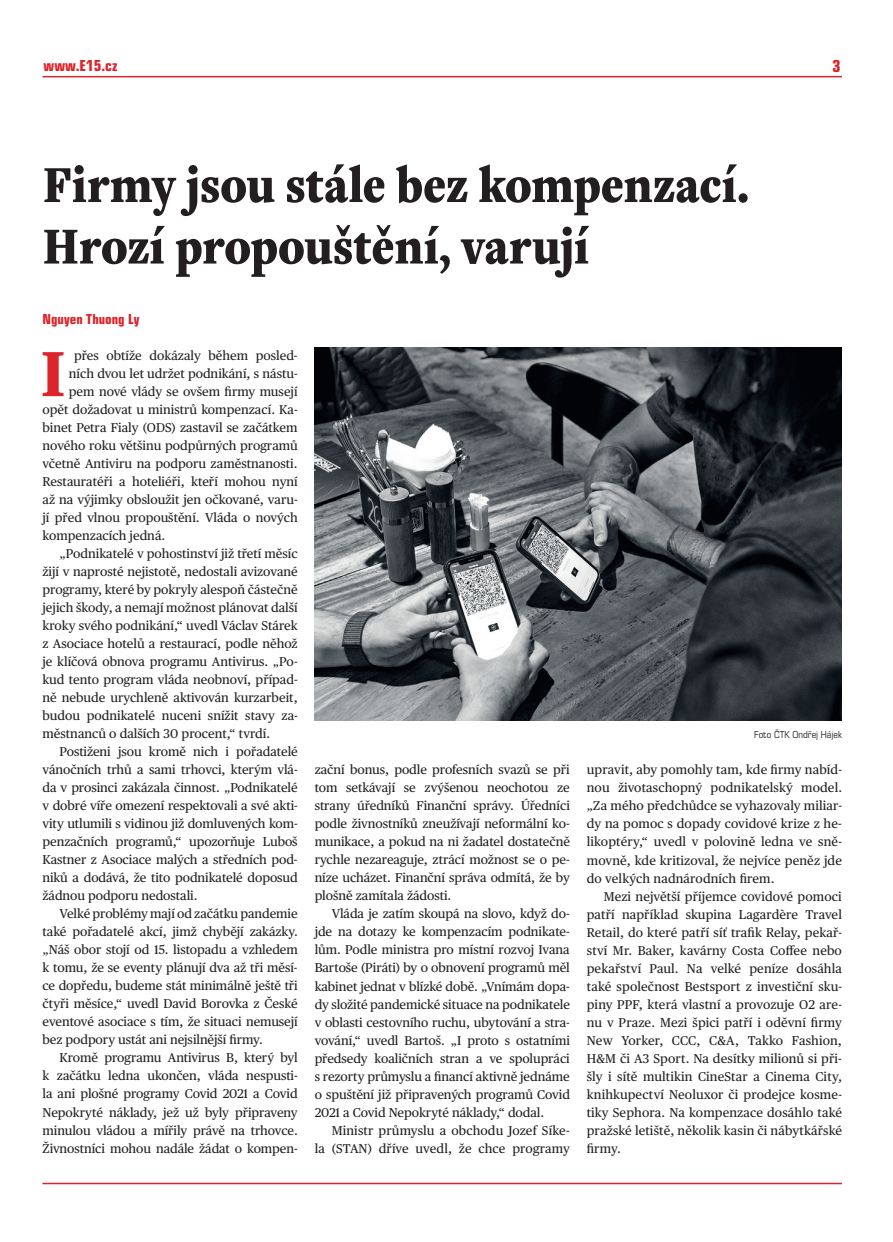
<style>
.page{position:relative;width:893px;height:1242px;background:#fff}
.page>*{position:absolute;margin:0;border:0;box-sizing:border-box;transform-origin:0 0}
.t1{font:900 70.35px "Freight Text Cmp Pro";color:#db252b}
.t2{font:900 54px/61.5px "Freight Text Cmp Pro";letter-spacing:-.005em;color:#231f20}
.t3{font:18px "Eurostile Con Hea";color:#db252b}
.t4{font:16.5px "Eurostile Con Hea";color:#db252b}
.t5{font:15px "Eurostile Con Hea";color:#db252b}
.t6{font:12.75px/18px "Publico Text";letter-spacing:-.005em;color:#231f20;text-align:justify}
.t7{font:10.5px "Eurostile Con";color:#231f20}
</style>
<div class="page">
<hr style="left:43px;top:76px;width:799px;height:1px;background:#db252b">
<hr style="left:43px;top:1182px;width:799px;height:2px;background:#db252b">
<img style="left:315px;top:348px;width:527px;height:372px">
<p class="t4" style="left:44px;top:57px;width:75px">www.E15.cz</p>
<h3 class="t3" style="left:832px;top:56px;width:10px">3</h3>
<h2 class="t2" style="left:43px;top:153px;width:708px">Firmy jsou stále bez kompenzací.<br>Hrozí propouštění, varují</h2>
<p class="t5" style="left:43px;top:311px;width:99px">Nguyen Thuong Ly</p>
<h1 class="t1" style="left:41px;top:331px;width:26px">I</h1>
<p class="t6" style="left:74px;top:348px;width:225px">přes obtíže dokázaly během posled-</p>
<p class="t6" style="left:69px;top:366px;width:230px">ních dvou let udržet podnikání, s nástu-</p>
<p class="t6" style="left:69px;top:384px;width:230px">pem nové vlády se ovšem firmy musejí</p>
<p class="t6" style="left:43px;top:402px;width:257px">opět dožadovat u ministrů kompenzací. Ka-</p>
<p class="t6" style="left:43px;top:420px;width:257px">binet Petra Fialy (ODS) zastavil se začátkem</p>
<p class="t6" style="left:43px;top:438px;width:257px">nového roku většinu podpůrných programů</p>
<p class="t6" style="left:43px;top:456px;width:256px">včetně Antiviru na podporu zaměstnanosti.</p>
<p class="t6" style="left:43px;top:474px;width:257px">Restauratéři a hoteliéři, kteří mohou nyní</p>
<p class="t6" style="left:43px;top:492px;width:257px">až na výjimky obsloužit jen očkované, varu-</p>
<p class="t6" style="left:43px;top:510px;width:257px">jí před vlnou propouštění. Vláda o nových</p>
<p class="t6" style="left:43px;top:528px;width:124px">kompenzacích jedná.</p>
<p class="t6" style="left:60px;top:546px;width:240px">„Podnikatelé v pohostinství již třetí měsíc</p>
<p class="t6" style="left:43px;top:564px;width:257px">žijí v naprosté nejistotě, nedostali avizované</p>
<p class="t6" style="left:43px;top:582px;width:257px">programy, které by pokryly alespoň částečně</p>
<p class="t6" style="left:43px;top:600px;width:257px">jejich škody, a nemají možnost plánovat další</p>
<p class="t6" style="left:43px;top:618px;width:257px">kroky svého podnikání,“ uvedl Václav Stárek</p>
<p class="t6" style="left:43px;top:636px;width:257px">z Asociace hotelů a restaurací, podle něhož</p>
<p class="t6" style="left:43px;top:654px;width:257px">je klíčová obnova programu Antivirus. „Po-</p>
<p class="t6" style="left:43px;top:672px;width:257px">kud tento program vláda neobnoví, případ-</p>
<p class="t6" style="left:43px;top:690px;width:257px">ně nebude urychleně aktivován kurzarbeit,</p>
<p class="t6" style="left:43px;top:708px;width:257px">budou podnikatelé nuceni snížit stavy za-</p>
<p class="t6" style="left:43px;top:726px;width:229px">městnanců o dalších 30 procent,“ tvrdí.</p>
<p class="t6" style="left:60px;top:744px;width:240px">Postiženi jsou kromě nich i pořadatelé</p>
<p class="t6" style="left:43px;top:762px;width:257px">vánočních trhů a sami trhovci, kterým vlá-</p>
<p class="t6" style="left:43px;top:780px;width:257px">da v prosinci zakázala činnost. „Podnikatelé</p>
<p class="t6" style="left:43px;top:798px;width:257px">v dobré víře omezení respektovali a své akti-</p>
<p class="t6" style="left:43px;top:816px;width:257px">vity utlumili s vidinou již domluvených kom-</p>
<p class="t6" style="left:43px;top:834px;width:257px">penzačních programů,“ upozorňuje Luboš</p>
<p class="t6" style="left:43px;top:852px;width:256px">Kastner z Asociace malých a středních pod-</p>
<p class="t6" style="left:43px;top:870px;width:257px">niků a dodává, že tito podnikatelé doposud</p>
<p class="t6" style="left:43px;top:888px;width:156px">žádnou podporu nedostali.</p>
<p class="t6" style="left:60px;top:906px;width:240px">Velké problémy mají od začátku pandemie</p>
<p class="t6" style="left:43px;top:924px;width:257px">také pořadatelé akcí, jimž chybějí zakázky.</p>
<p class="t6" style="left:43px;top:942px;width:257px">„Náš obor stojí od 15. listopadu a vzhledem</p>
<p class="t6" style="left:43px;top:960px;width:257px">k tomu, že se eventy plánují dva až tři měsí-</p>
<p class="t6" style="left:43px;top:978px;width:257px">ce dopředu, budeme stát minimálně ještě tři</p>
<p class="t6" style="left:43px;top:996px;width:257px">čtyři měsíce,“ uvedl David Borovka z České</p>
<p class="t6" style="left:43px;top:1014px;width:257px">eventové asociace s tím, že situaci nemusejí</p>
<p class="t6" style="left:43px;top:1032px;width:222px">bez podpory ustát ani nejsilnější firmy.</p>
<p class="t6" style="left:60px;top:1050px;width:240px">Kromě programu Antivirus B, který byl</p>
<p class="t6" style="left:43px;top:1068px;width:257px">k začátku ledna ukončen, vláda nespusti-</p>
<p class="t6" style="left:43px;top:1086px;width:257px">la ani plošné programy Covid 2021 a Covid</p>
<p class="t6" style="left:43px;top:1104px;width:257px">Nepokryté náklady, jež už byly připraveny</p>
<p class="t6" style="left:43px;top:1122px;width:257px">minulou vládou a mířily právě na trhovce.</p>
<p class="t6" style="left:43px;top:1140px;width:257px">Živnostníci mohou nadále žádat o kompen-</p>
<p class="t6" style="left:315px;top:762px;width:257px">zační bonus, podle profesních svazů se při tom setkávají se zvýšenou neochotou ze strany úředníků Finanční správy. Úředníci podle živnostníků zneužívají neformální ko&shy;munikace, a pokud na ni žadatel dostatečně rychle nezareaguje, ztrácí možnost se o pe&shy;níze ucházet. Finanční správa odmítá, že by plošně zamítala žádosti.</p>
<p class="t6" style="left:315px;top:906px;width:257px;text-indent:17px">Vláda je zatím skoupá na slovo, když do&shy;jde na dotazy ke kompenzacím podnikate&shy;lům. Podle ministra pro místní rozvoj Ivana Bartoše (Piráti) by o obnovení programů měl kabinet jednat v blízké době. „Vnímám dopa&shy;dy složité pandemické situace na podnikatele v oblasti cestovního ruchu, ubytování a stra&shy;vování,“ uvedl Bartoš. „I proto s ostatními předsedy koaličních stran a ve spolupráci s rezorty průmyslu a financí aktivně jednáme o spuštění již připravených programů Covid 2021 a Covid Nepokryté náklady,“ dodal.</p>
<p class="t6" style="left:315px;top:1122px;width:257px;text-align:right">Ministr průmyslu a obchodu Jozef Síke-<br>la (STAN) dříve uvedl, že chce programy</p>
<p class="t7" style="left:754px;top:728px;width:89px">Foto ČTK Ondřej Hájek</p>
<p class="t6" style="left:587px;top:762px;width:257px">upravit, aby pomohly tam, kde firmy nabíd&shy;nou životaschopný podnikatelský model. „Za mého předchůdce se vyhazovaly miliar&shy;dy na pomoc s dopady covidové krize z he&shy;likoptéry,“ uvedl v polovině ledna ve sně&shy;movně, kde kritizoval, že nejvíce peněz jde do velkých nadnárodních firem.</p>
<p class="t6" style="left:587px;top:888px;width:257px;text-indent:17px">Mezi největší příjemce covidové pomoci patří například skupina Lagardère Travel Retail, do které patří síť trafik Relay, pekař&shy;ství Mr. Baker, kavárny Costa Coffee nebo pekařství Paul. Na velké peníze dosáhla také společnost Bestsport z investiční sku&shy;piny PPF, která vlastní a provozuje O2 are&shy;nu v Praze. Mezi špici patří i oděvní firmy New Yorker, CCC, C&amp;A, Takko Fas hion, H&amp;M či A3 Sport. Na desítky milionů si při&shy;šly i sítě multikin CineStar a Cinema City, knihkupectví Neo luxor či prodejce kosme&shy;tiky Sephora. Na kompenzace dosáhlo také pražské letiště, několik kasin či nábytkářské firmy.</p>
</div>
